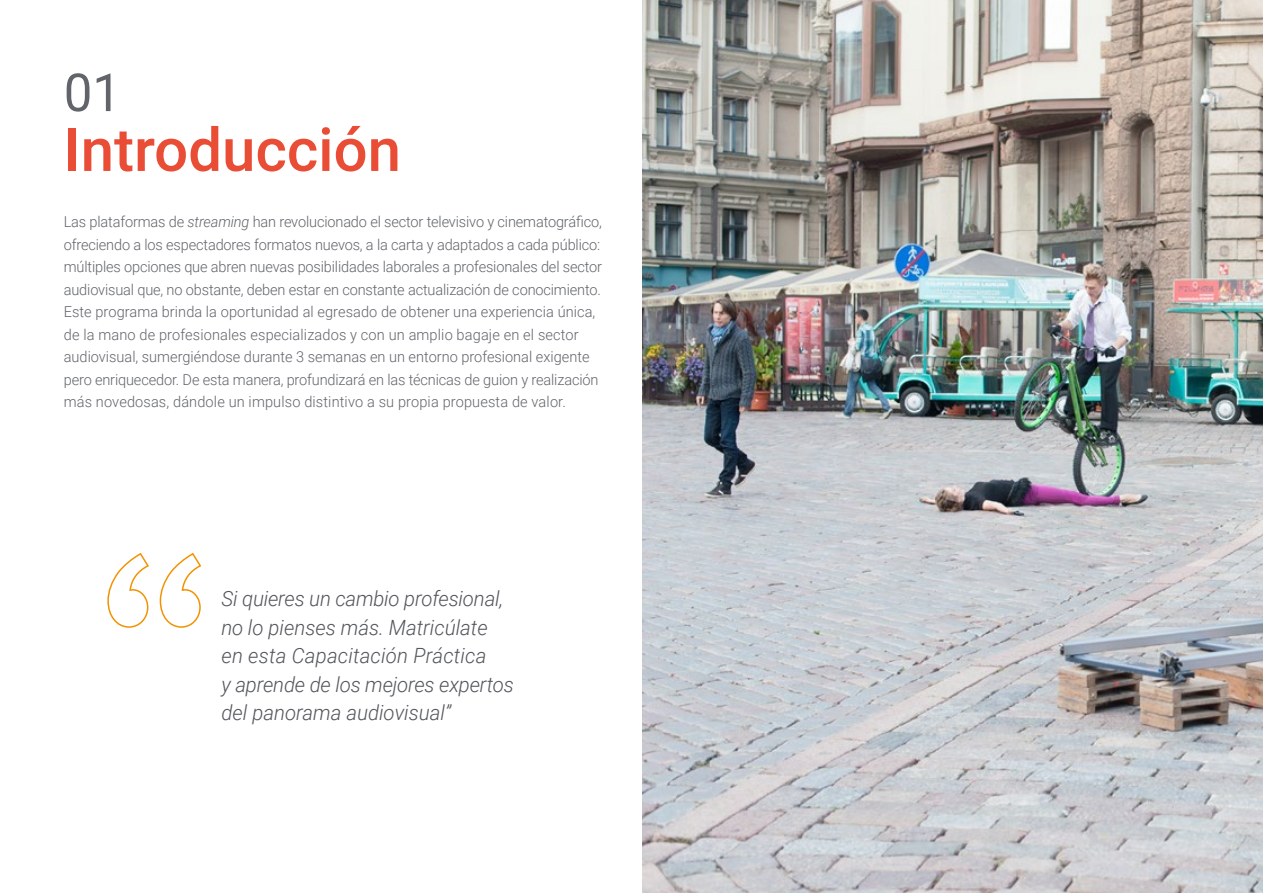
<style>
.page{position:relative;width:1263px;height:893px;background:#fff}
.page>*{position:absolute;margin:0;border:0;box-sizing:border-box;transform-origin:0 0}
.t1{font:500 60px "Roboto";color:#e94d35}
.t2{font:52.5px "Roboto";color:#61646a}
.t3{font:italic 300 21px/28.5px "Roboto";color:#52555b}
.t4{font:300 15px/22.5px "Roboto";letter-spacing:-.01em;color:#61646a}
.s1{font-style:italic}
</style>
<div class="page">
<svg style="left:107px;top:552px;width:95px;height:76px"></svg>
<img style="left:642px;top:0;width:621px;height:893px">
<h2 class="t2" style="left:64px;top:56px;width:59px">01</h2>
<h1 class="t1" style="left:64px;top:108px;width:339px">Introducción</h1>
<p class="t4" style="left:64px;top:210px;width:540px">Las plataformas de <span class="s1">streaming</span> han revolucionado el sector televisivo y cinematográfico, ofreciendo a los espectadores formatos nuevos, a la carta y adaptados a cada público: múltiples opciones que abren nuevas posibilidades laborales a profesionales del sector audiovisual que, no obstante, deben estar en constante actualización de conocimiento.<br>Este programa brinda la oportunidad al egresado de obtener una experiencia única, de la mano de profesionales especializados y con un amplio bagaje en el sector audiovisual, sumergiéndose durante 3 semanas en un entorno profesional exigente pero enriquecedor. De esta manera, profundizará en las técnicas de guion y realización más novedosas, dándole un impulso distintivo a su propia propuesta de valor.</p>
<h3 class="t3" style="left:221px;top:584px;width:294px">Si quieres un cambio profesional, no lo pienses más. Matricúlate en esta Capacitación Práctica<br>y aprende de los mejores expertos del panorama audiovisual”</h3>
</div>
